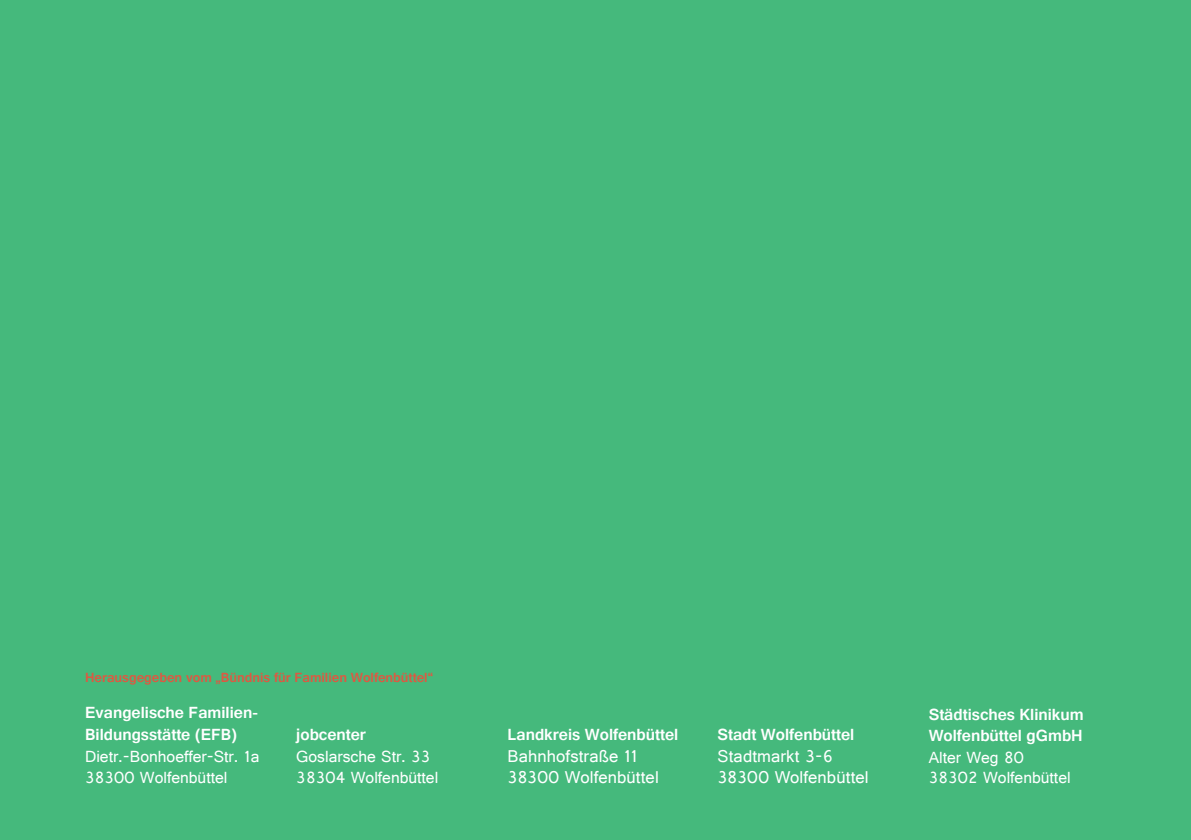
<style>
.page{position:relative;width:1191px;height:840px;background:#fff}
.page>*{position:absolute;margin:0;border:0;box-sizing:border-box;transform-origin:0 0}
.t1{font:18px/21.6px "Gautami";letter-spacing:.005em;color:#fff}
.t2{font:700 17px/21.6px "Gautami";color:#fff}
.t3{font:17px/21.6px "Gautami";color:#fff}
.t4{font:700 14px "Gautami";color:#dd5942}
</style>
<div class="page">
<div style="left:0;top:0;width:1191px;height:839px;background:#45b97c"></div>
<p class="t4" style="left:85px;top:668px;width:349px">Herausgegeben vom „Bündnis für Familien Wolfenbüttel“</p>
<p class="t2" style="left:85px;top:701px;width:174px">Evangelische Familien-<br>Bildungsstätte (EFB)</p>
<p class="t3" style="left:85px;top:744px;width:176px">Dietr.-Bonhoeffer-Str. 1a<br>38300 Wolfenbüttel</p>
<p class="t2" style="left:296px;top:722px;width:71px">jobcenter</p>
<p class="t3" style="left:296px;top:744px;width:143px">Goslarsche Str. 33<br>38304 Wolfenbüttel</p>
<p class="t2" style="left:507px;top:722px;width:172px">Landkreis Wolfenbüttel</p>
<p class="t1" style="left:507px;top:744px;width:153px">Bahnhofstraße 11<br>38300 Wolfenbüttel</p>
<p class="t2" style="left:717px;top:722px;width:138px">Stadt Wolfenbüttel</p>
<p class="t1" style="left:717px;top:744px;width:153px">Stadtmarkt 3-6<br>38300 Wolfenbüttel</p>
<p class="t2" style="left:928px;top:702px;width:156px">Städtisches Klinikum<br>Wolfenbüttel gGmbH</p>
<p class="t3" style="left:928px;top:746px;width:143px;line-height:20.4px">Alter Weg 80<br>38302 Wolfenbüttel</p>
</div>
